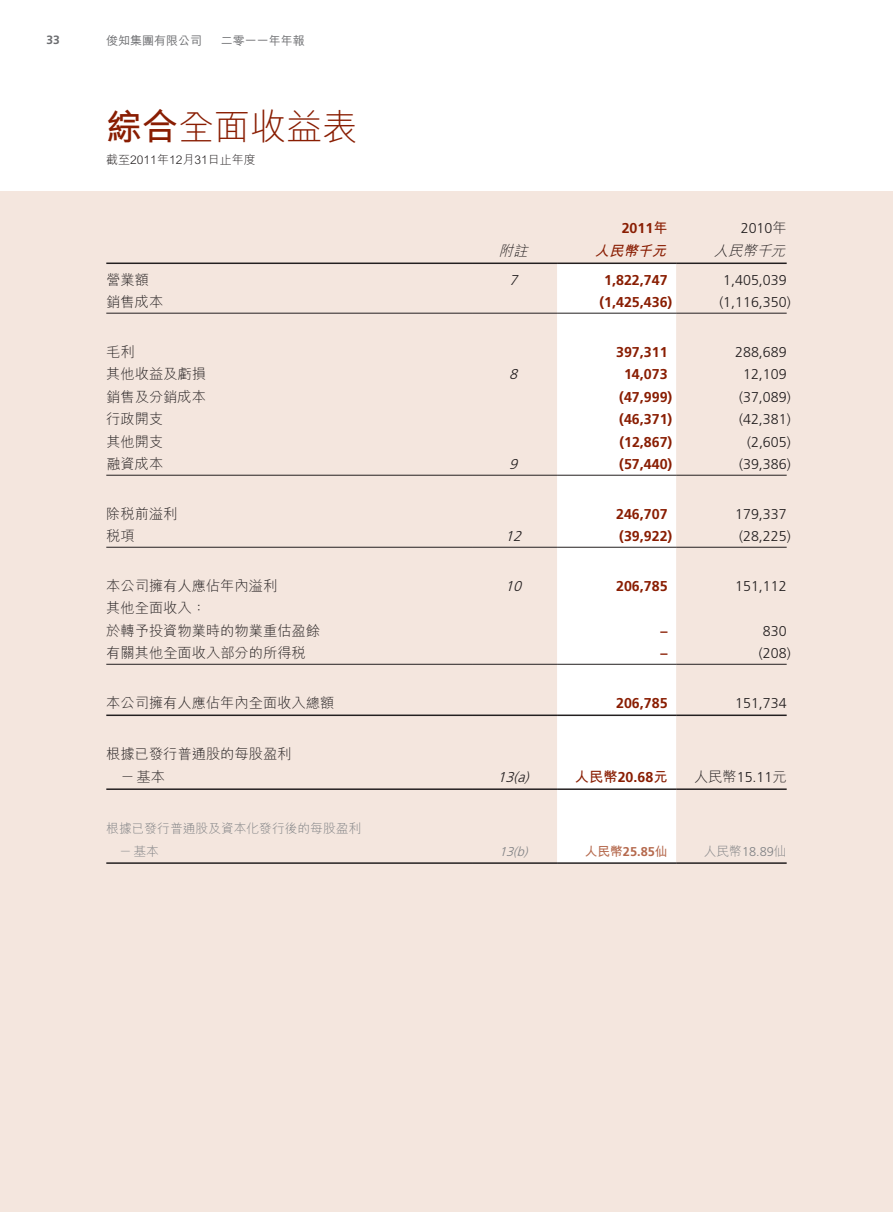
<style>
.page{position:relative;width:893px;height:1212px;background:#fff}
.page>*{position:absolute;margin:0;border:0;box-sizing:border-box;transform-origin:0 0}
.t1{font:300 36px "M Hei HK";color:#891d02}
.t2{font:300 14.25px/22.5px "M Hei HK";color:#231f20}
.t3{font:300 14.25px "Frutiger LT Std";color:#231f20}
.t4{font:700 14.25px "Frutiger LT Std";color:#891d02}
.t5{font:italic 300 14.25px "Frutiger LT Std";color:#231f20}
.t6{font:italic 300 14.25px "M Hei HK";color:#231f20}
.t7{font:italic 700 14.25px "M Hei HK";color:#891d02}
.t8{font:300 12.75px "M Hei HK";color:#808285}
.t9{font:300 12.75px "Frutiger LT Std";color:#808285}
.t10{font:700 12.75px "Frutiger LT Std";color:#b5694d}
.t11{font:italic 300 12.75px "Frutiger LT Std";color:#808285}
.t12{font:300 12px "M Hei HK";color:#231f20}
.t13{font:500 12px "M Hei HK";color:#6c6d70}
.t14{font:700 12px "Frutiger LT Std";color:#6c6d70}
.s1{font-weight:700}
.s2{font-family:"M Hei HK"}
</style>
<div class="page">
<div style="left:0;top:191px;width:893px;height:1021px;background:#f4e6de"></div>
<div style="left:557px;top:264px;width:119px;height:598px;background:#fff"></div>
<hr style="left:106px;top:262px;width:366px;height:2px;background:#231f20">
<hr style="left:472px;top:262px;width:85px;height:2px;background:#231f20">
<hr style="left:557px;top:262px;width:119px;height:2px;background:#231f20">
<hr style="left:676px;top:262px;width:111px;height:2px;background:#231f20">
<hr style="left:106px;top:313px;width:366px;height:1px;background:#231f20">
<hr style="left:472px;top:313px;width:85px;height:1px;background:#231f20">
<hr style="left:557px;top:313px;width:119px;height:1px;background:#231f20">
<hr style="left:676px;top:313px;width:111px;height:1px;background:#231f20">
<hr style="left:106px;top:475px;width:366px;height:1px;background:#231f20">
<hr style="left:472px;top:475px;width:85px;height:1px;background:#231f20">
<hr style="left:557px;top:475px;width:119px;height:1px;background:#231f20">
<hr style="left:676px;top:475px;width:111px;height:1px;background:#231f20">
<hr style="left:106px;top:547px;width:366px;height:1px;background:#231f20">
<hr style="left:472px;top:547px;width:85px;height:1px;background:#231f20">
<hr style="left:557px;top:547px;width:119px;height:1px;background:#231f20">
<hr style="left:676px;top:547px;width:111px;height:1px;background:#231f20">
<hr style="left:106px;top:664px;width:366px;height:1px;background:#231f20">
<hr style="left:472px;top:664px;width:85px;height:1px;background:#231f20">
<hr style="left:557px;top:664px;width:119px;height:1px;background:#231f20">
<hr style="left:676px;top:664px;width:111px;height:1px;background:#231f20">
<hr style="left:106px;top:714px;width:366px;height:2px;background:#231f20">
<hr style="left:472px;top:714px;width:85px;height:2px;background:#231f20">
<hr style="left:557px;top:714px;width:119px;height:2px;background:#231f20">
<hr style="left:676px;top:714px;width:111px;height:2px;background:#231f20">
<hr style="left:106px;top:788px;width:366px;height:2px;background:#231f20">
<hr style="left:472px;top:788px;width:85px;height:2px;background:#231f20">
<hr style="left:557px;top:788px;width:119px;height:2px;background:#231f20">
<hr style="left:676px;top:788px;width:111px;height:2px;background:#231f20">
<hr style="left:106px;top:862px;width:366px;height:2px;background:#231f20">
<hr style="left:472px;top:862px;width:85px;height:2px;background:#231f20">
<hr style="left:557px;top:862px;width:119px;height:2px;background:#231f20">
<hr style="left:676px;top:862px;width:111px;height:2px;background:#231f20">
<p class="t14" style="left:46px;top:33px;width:15px">33</p>
<p class="t13" style="left:106px;top:32px;width:97px">俊知集團有限公司</p>
<p class="t13" style="left:221px;top:32px;width:85px">二零一一年年報</p>
<h1 class="t1" style="left:106px;top:101px;width:253px"><span class="s1">綜合</span>全面收益表</h1>
<p class="t12" style="left:106px;top:151px;width:151px">截至2011年12月31日止年度</p>
<p class="t2" style="left:106px;top:268px;width:44px">營業額</p>
<p class="t2" style="left:106px;top:290px;width:58px">銷售成本</p>
<p class="t2" style="left:106px;top:340px;width:30px">毛利</p>
<p class="t2" style="left:106px;top:362px;width:101px">其他收益及虧損</p>
<p class="t2" style="left:106px;top:385px;width:101px">銷售及分銷成本</p>
<p class="t2" style="left:106px;top:407px;width:58px">行政開支</p>
<p class="t2" style="left:106px;top:430px;width:58px">其他開支</p>
<p class="t2" style="left:106px;top:452px;width:58px">融資成本</p>
<p class="t2" style="left:106px;top:502px;width:73px">除稅前溢利</p>
<p class="t2" style="left:106px;top:524px;width:30px">稅項</p>
<p class="t2" style="left:106px;top:574px;width:172px">本公司擁有人應佔年內溢利其他全面收入：</p>
<p class="t2" style="left:106px;top:619px;width:215px">於轉予投資物業時的物業重估盈餘</p>
<p class="t2" style="left:106px;top:641px;width:201px">有關其他全面收入部分的所得稅</p>
<p class="t2" style="left:106px;top:691px;width:229px">本公司擁有人應佔年內全面收入總額</p>
<p class="t2" style="left:106px;top:742px;width:187px">根據已發行普通股的每股盈利</p>
<p class="t2" style="left:121px;top:765px;width:46px">－基本</p>
<p class="t8" style="left:106px;top:820px;width:256px">根據已發行普通股及資本化發行後的每股盈利</p>
<p class="t8" style="left:119px;top:842px;width:41px">－基本</p>
<p class="t4" style="left:622px;top:220px;width:47px">2011<span class="s2">年</span></p>
<p class="t3" style="left:741px;top:220px;width:47px">2010<span class="s2">年</span></p>
<p class="t6" style="left:499px;top:241px;width:35px">附註</p>
<p class="t7" style="left:595px;top:240px;width:78px">人民幣千元</p>
<p class="t6" style="left:714px;top:241px;width:78px">人民幣千元</p>
<p class="t5" style="left:509px;top:272px;width:14px">7</p>
<p class="t4" style="left:604px;top:271px;width:65px">1,822,747</p>
<p class="t3" style="left:723px;top:272px;width:65px">1,405,039</p>
<p class="t4" style="left:599px;top:294px;width:74px">)1,425,436(</p>
<p class="t3" style="left:719px;top:294px;width:73px">)1,116,350(</p>
<p class="t4" style="left:616px;top:343px;width:53px">397,311</p>
<p class="t3" style="left:735px;top:344px;width:53px">288,689</p>
<p class="t5" style="left:509px;top:366px;width:14px">8</p>
<p class="t4" style="left:624px;top:366px;width:45px">14,073</p>
<p class="t3" style="left:743px;top:366px;width:45px">12,109</p>
<p class="t4" style="left:619px;top:388px;width:55px">)47,999(</p>
<p class="t3" style="left:739px;top:389px;width:53px">)37,089(</p>
<p class="t4" style="left:619px;top:411px;width:55px">)46,371(</p>
<p class="t3" style="left:739px;top:411px;width:53px">)42,381(</p>
<p class="t4" style="left:619px;top:433px;width:55px">)12,867(</p>
<p class="t3" style="left:747px;top:434px;width:45px">)2,605(</p>
<p class="t5" style="left:509px;top:456px;width:14px">9</p>
<p class="t4" style="left:619px;top:456px;width:55px">)57,440(</p>
<p class="t3" style="left:739px;top:456px;width:53px">)39,386(</p>
<p class="t4" style="left:616px;top:505px;width:53px">246,707</p>
<p class="t3" style="left:735px;top:506px;width:53px">179,337</p>
<p class="t5" style="left:505px;top:528px;width:22px">12</p>
<p class="t4" style="left:619px;top:528px;width:55px">)39,922(</p>
<p class="t3" style="left:739px;top:528px;width:53px">)28,225(</p>
<p class="t5" style="left:505px;top:578px;width:22px">10</p>
<p class="t4" style="left:616px;top:577px;width:53px">206,785</p>
<p class="t3" style="left:735px;top:578px;width:53px">151,112</p>
<p class="t4" style="left:660px;top:622px;width:9px">–</p>
<p class="t3" style="left:763px;top:623px;width:25px">830</p>
<p class="t4" style="left:660px;top:645px;width:9px">–</p>
<p class="t3" style="left:759px;top:645px;width:33px">)208(</p>
<p class="t4" style="left:616px;top:694px;width:53px">206,785</p>
<p class="t3" style="left:735px;top:695px;width:53px">151,734</p>
<p class="t5" style="left:513px;top:769px;width:21px">)a(</p>
<p class="t5" style="left:498px;top:769px;width:22px">13</p>
<p class="t4" style="left:575px;top:768px;width:94px"><span class="s2">人民幣</span>20.68<span class="s2">元</span></p>
<p class="t3" style="left:694px;top:769px;width:94px"><span class="s2">人民幣</span>15.11<span class="s2">元</span></p>
<p class="t11" style="left:513px;top:844px;width:20px">)b(</p>
<p class="t11" style="left:499px;top:844px;width:20px">13</p>
<p class="t10" style="left:585px;top:844px;width:84px"><span class="s2">人民幣</span>25.85<span class="s2">仙</span></p>
<p class="t9" style="left:704px;top:844px;width:84px"><span class="s2">人民幣</span>18.89<span class="s2">仙</span></p>
</div>
